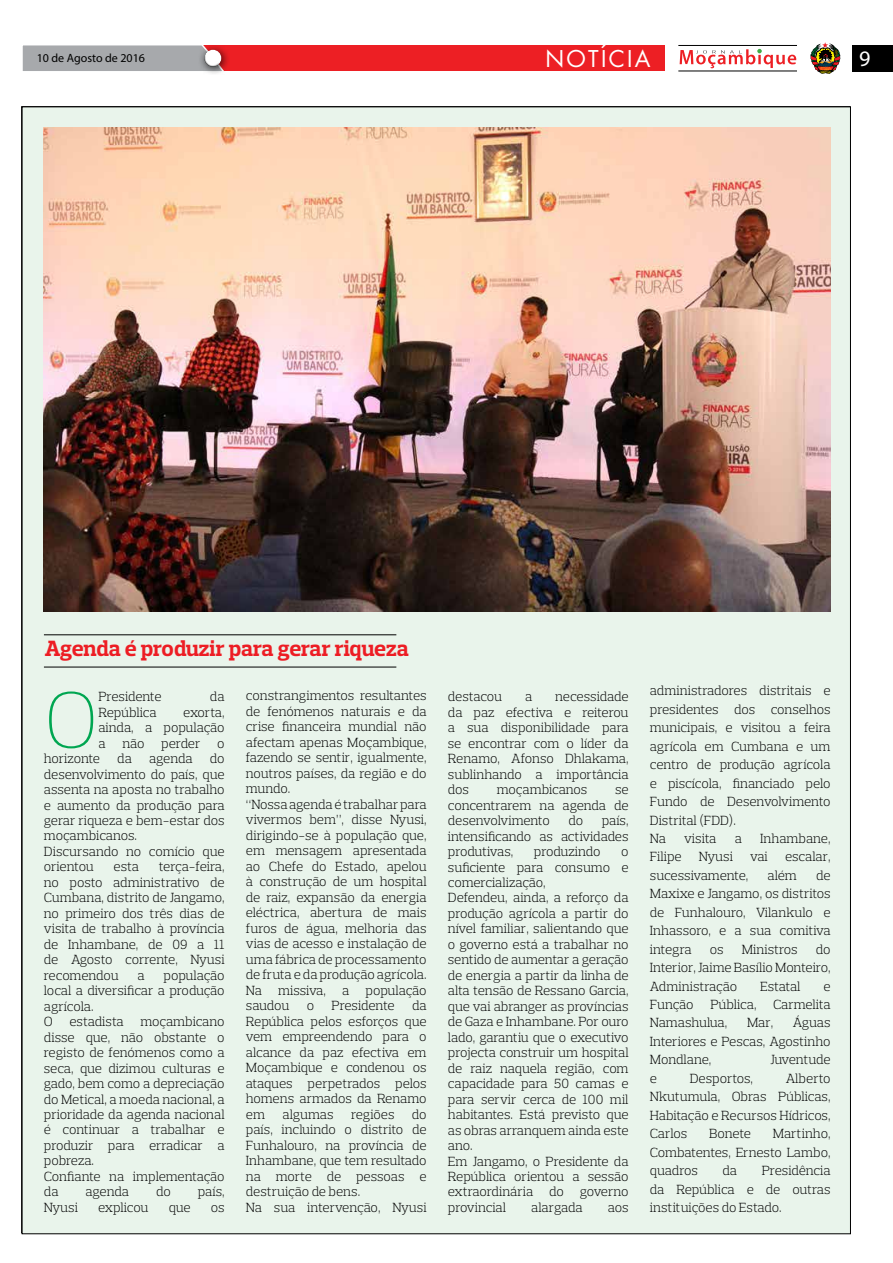
<style>
.page{position:relative;width:893px;height:1263px;background:#fff}
.page>*{position:absolute;margin:0;border:0;box-sizing:border-box;transform-origin:0 0}
.t1{font:200 81.3px "Prelo Slab";color:#00a651}
.t2{font:700 22.5px "Prelo Slab";letter-spacing:-.01em;color:#ed1d24}
.t3{font:22.5px "Futura";letter-spacing:.1em;color:#fff}
.t4{font:22.2px "Myriad Pro";color:#fff}
.t5{font:300 13.5px/15.5px "Prelo Slab";letter-spacing:-.01em;color:#000;text-align:justify}
.t6{font:300 13.5px "Prelo Slab";letter-spacing:-.03em;color:#000}
.t7{font:12px "Myriad Pro";color:#000}
</style>
<div class="page">
<div style="left:23px;top:45px;width:642px;height:26px;background:#ed1f24"></div>
<div style="left:22px;top:45px;width:176px;height:26px;background:#a7a9ac"></div>
<div style="left:852px;top:45px;width:41px;height:26px;background:#000"></div>
<div style="left:798px;top:31px;width:55px;height:55px;background:#fff"></div>
<svg style="left:810px;top:42px;width:30px;height:32px"></svg>
<div style="left:198px;top:44px;width:33px;height:32px;background:#000;opacity:.75"></div>
<div style="left:203px;top:49px;width:19px;height:14px;background:#fff;opacity:.75"></div>
<div style="left:203px;top:52px;width:19px;height:17px;background:#000;opacity:.75"></div>
<hr style="left:678px;top:71px;width:119px;height:1px;background:#000">
<hr style="left:678px;top:45px;width:119px;height:1px;background:#000">
<svg style="left:680px;top:49px;width:116px;height:19px"></svg>
<div style="left:22px;top:107px;width:828px;height:1127px;background:#e9f4eb"></div>
<img style="left:44px;top:128px;width:787px;height:484px">
<hr style="left:44px;top:634px;width:352px;height:1px;background:#000">
<hr style="left:44px;top:667px;width:352px;height:1px;background:#000">
<p class="t7" style="left:37px;top:51px;width:110px">10 de Agosto de 2016</p>
<h2 class="t3" style="left:546px;top:43px;width:106px">NOTÍCIA</h2>
<h3 class="t4" style="left:859px;top:45px;width:13px">9</h3>
<h2 class="t2" style="left:45px;top:635px;width:365px">Agenda é produzir para gerar riqueza</h2>
<h1 class="t1" style="left:44px;top:670px;width:56px">O</h1>
<p class="t5" style="left:98px;top:689px;width:65px">Presidente</p>
<p class="t5" style="left:210px;top:689px;width:16px">da</p>
<p class="t5" style="left:98px;top:704px;width:60px">República</p>
<p class="t5" style="left:183px;top:704px;width:43px">exorta,</p>
<p class="t5" style="left:98px;top:720px;width:128px">ainda, a população</p>
<p class="t5" style="left:98px;top:735px;width:128px">a não perder o</p>
<p class="t5" style="left:44px;top:751px;width:58px">horizonte</p>
<p class="t5" style="left:117px;top:751px;width:16px">da</p>
<p class="t5" style="left:149px;top:751px;width:45px">agenda</p>
<p class="t5" style="left:44px;top:751px;width:182px;text-align:left;text-indent:166px">do desenvolvimento do país, que assenta na aposta no trabalho e aumento da produção para gerar riqueza e bem-estar dos moçambicanos.<br>Discursando no comício que orientou</p>
<p class="t5" style="left:44px;top:859px;width:182px;text-indent:115px">terça-feira, no posto administrativo de Cumbana, distrito de Jangamo, no primeiro dos três dias de visita de trabalho à província de Inhambane, de 09 a 11 de Agosto corrente, Nyusi recomendou</p>
<p class="t5" style="left:114px;top:859px;width:27px">esta</p>
<p class="t5" style="left:44px;top:967px;width:182px;text-align:left;text-indent:120px">população local a diversificar a produção agrícola.<br>O estadista moçambicano disse que, não obstante o registo de fenómenos como a seca, que dizimou culturas e gado, bem como a depreciação do Metical, a moeda nacional, a prioridade da agenda nacional é continuar a trabalhar e produzir para erradicar a pobreza.<br>Confiante na implementação da</p>
<p class="t5" style="left:137px;top:967px;width:9px">a</p>
<p class="t5" style="left:86px;top:1184px;width:45px">agenda</p>
<p class="t5" style="left:156px;top:1184px;width:16px">do</p>
<p class="t5" style="left:198px;top:1184px;width:28px">país,</p>
<p class="t5" style="left:44px;top:1199px;width:36px">Nyusi</p>
<p class="t5" style="left:98px;top:1199px;width:52px">explicou</p>
<p class="t5" style="left:169px;top:1199px;width:24px">que</p>
<p class="t5" style="left:211px;top:1199px;width:15px">os</p>
<p class="t5" style="left:246px;top:688px;width:182px;text-align:left">constrangimentos resultantes de fenómenos naturais e da crise financeira mundial não afectam apenas Moçambique, fazendo se sentir, igualmente, noutros países, da região e do mundo.<br>“Nossa agenda é trabalhar para vivermos bem”, disse Nyusi, dirigindo-se à população que, em mensagem apresentada ao Chefe do Estado, apelou à construção de um hospital de raiz, expansão da energia eléctrica, abertura de mais furos de água, melhoria das vias de acesso e instalação de uma fábrica de processamento de fruta e da produção agrícola.<br>Na missiva, a população saudou</p>
<p class="t5" style="left:246px;top:998px;width:182px;text-indent:166px">da República pelos esforços que vem empreendendo para o alcance da paz efectiva em Moçambique e condenou os ataques perpetrados pelos homens armados da Renamo em</p>
<p class="t5" style="left:307px;top:998px;width:9px">o</p>
<p class="t5" style="left:331px;top:998px;width:65px">Presidente</p>
<p class="t5" style="left:246px;top:1106px;width:182px;text-align:left;text-indent:166px">do país, incluindo o distrito de<br>Funhalouro, na província de<br>Inhambane, que tem resultado na morte de pessoas e destruição de bens.<br>Na sua intervenção, Nyusi</p>
<p class="t5" style="left:282px;top:1106px;width:53px">algumas</p>
<p class="t5" style="left:351px;top:1106px;width:45px">regiões</p>
<p class="t5" style="left:448px;top:689px;width:182px;text-indent:107px">necessidade da paz efectiva e reiterou a sua disponibilidade para se encontrar com o líder da Renamo, Afonso Dhlakama, sublinhando a importância dos</p>
<p class="t5" style="left:448px;top:689px;width:56px">destacou</p>
<p class="t5" style="left:525px;top:689px;width:9px">a</p>
<p class="t5" style="left:497px;top:782px;width:92px">moçambicanos</p>
<p class="t5" style="left:448px;top:782px;width:182px;text-indent:167px">se concentrarem na agenda de desenvolvimento</p>
<p class="t5" style="left:448px;top:813px;width:182px;text-indent:154px">país, intensificando as actividades produtivas,</p>
<p class="t5" style="left:568px;top:813px;width:16px">do</p>
<p class="t5" style="left:534px;top:844px;width:68px">produzindo</p>
<p class="t5" style="left:448px;top:844px;width:182px;text-align:left;text-indent:173px">o suficiente para consumo e comercialização,<br>Defendeu, ainda, a reforço da produção agrícola a partir do nível familiar, salientando que o governo está a trabalhar no sentido de aumentar a geração de energia a partir da linha de alta tensão de Ressano Garcia, que vai abranger as províncias de Gaza e Inhambane. Por ouro lado, garantiu que o executivo projecta construir um hospital de raiz naquela região, com capacidade para 50 camas e para servir cerca de 100 mil habitantes. Está previsto que as obras arranquem ainda este ano.<br>Em Jangamo, o Presidente da<br>República orientou a sessão extraordinária do governo provincial</p>
<p class="t5" style="left:531px;top:1199px;width:53px">alargada</p>
<p class="t5" style="left:608px;top:1199px;width:22px">aos</p>
<p class="t5" style="left:650px;top:682px;width:182px;line-height:18.5px;text-align:left">administradores distritais e presidentes dos conselhos municipais, e visitou a feira agrícola em Cumbana e um centro de produção agrícola e piscícola, financiado pelo<br>Fundo de Desenvolvimento<br>Distrital (FDD).<br>Na</p>
<p class="t5" style="left:684px;top:831px;width:34px">visita</p>
<p class="t5" style="left:735px;top:831px;width:9px">a</p>
<p class="t5" style="left:760px;top:831px;width:72px">Inhambane,</p>
<p class="t5" style="left:650px;top:849px;width:33px">Filipe</p>
<p class="t5" style="left:699px;top:849px;width:36px">Nyusi</p>
<p class="t5" style="left:750px;top:849px;width:19px">vai</p>
<p class="t5" style="left:785px;top:849px;width:47px">escalar,</p>
<p class="t5" style="left:650px;top:867px;width:100px">sucessivamente,</p>
<p class="t5" style="left:767px;top:867px;width:31px">além</p>
<p class="t5" style="left:650px;top:866px;width:182px;line-height:18.5px;text-indent:166px">de Maxixe e Jangamo, os distritos de Funhalouro, Vilankulo e Inhassoro, e a sua comitiva integra</p>
<p class="t5" style="left:650px;top:940px;width:182px;line-height:18.5px;text-indent:166px">do Interior, Jaime Basílio Monteiro, Administração</p>
<p class="t5" style="left:710px;top:941px;width:15px">os</p>
<p class="t5" style="left:742px;top:941px;width:57px">Ministros</p>
<p class="t5" style="left:760px;top:978px;width:42px">Estatal</p>
<p class="t5" style="left:650px;top:977px;width:182px;line-height:18.5px;text-indent:174px">e Função Pública, Carmelita Namashulua,</p>
<p class="t5" style="left:650px;top:1013px;width:182px;line-height:18.5px;text-indent:143px">Águas Interiores e Pescas, Agostinho Mondlane,</p>
<p class="t5" style="left:747px;top:1015px;width:28px">Mar,</p>
<p class="t6" style="left:770px;top:1051px;width:62px">Juventude</p>
<p class="t5" style="left:650px;top:1069px;width:182px;line-height:18.5px;text-indent:136px">Alberto Nkutumula, Obras Públicas, Habitação e Recursos Hídricos, Carlos</p>
<p class="t5" style="left:650px;top:1070px;width:9px">e</p>
<p class="t5" style="left:690px;top:1070px;width:65px">Desportos,</p>
<p class="t5" style="left:650px;top:1124px;width:182px;line-height:18.5px;text-indent:123px">Martinho, Combatentes, Ernesto Lambo, quadros</p>
<p class="t5" style="left:709px;top:1126px;width:44px">Bonete</p>
<p class="t5" style="left:650px;top:1161px;width:182px;line-height:18.5px;text-indent:112px">Presidência da República e de outras instituições do Estado.</p>
<p class="t5" style="left:722px;top:1163px;width:16px">da</p>
</div>
